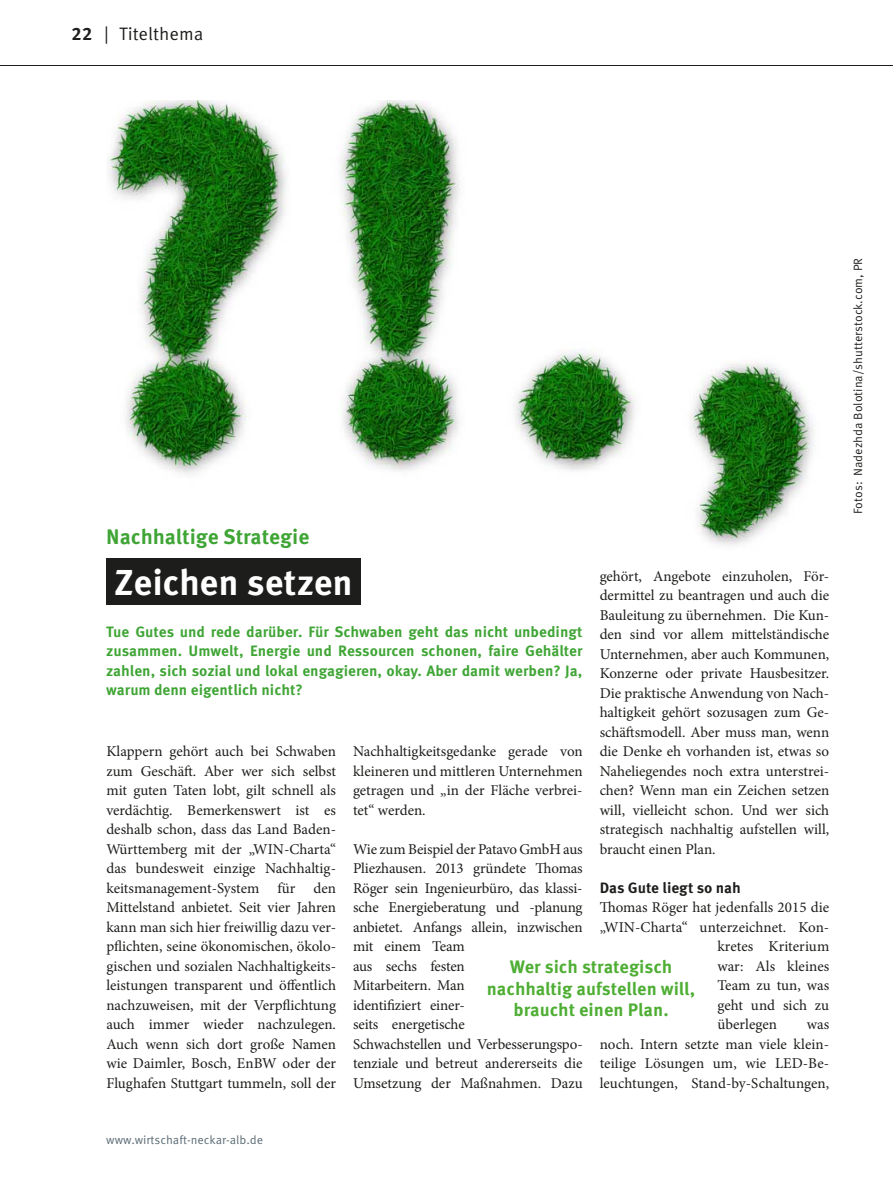
<style>
.page{position:relative;width:893px;height:1191px;background:#fff}
.page>*{position:absolute;margin:0;border:0;box-sizing:border-box;transform-origin:0 0}
.t1{font:700 36px "Meta Correspondence OT";letter-spacing:-.005em;color:#fff}
.t2{font:700 21px "Meta Correspondence OT";color:#3fa535}
.t3{font:700 18px/21.6px "Meta Correspondence OT";color:#4eae33;text-align:center}
.t4{font:18px "Meta Correspondence OT";color:#1d1d1b}
.t5{font:15px/19.5px "Minion Pro";letter-spacing:-.005em;color:#1d1d1b;text-align:justify}
.t6{font:700 15px/19.5px "Meta Correspondence OT";color:#3fa535;text-align:justify}
.t7{font:700 15px "Meta Correspondence OT";color:#1d1d1b}
.t8{font:12px "Meta Correspondence OT";color:#1d1d1b}
.t9{font:12px "Meta Correspondence OT";color:#586972}
.s1{font-weight:700}
</style>
<div class="page">
<hr style="left:0;top:66px;width:893px;height:1px;background:#1d1d1b">
<img style="left:108px;top:100px;width:706px;height:446px">
<div style="left:106px;top:525px;width:208px;height:26px;background:#fff"></div>
<div style="left:106px;top:558px;width:255px;height:46px;background:#1d1d1b"></div>
<p class="t4" style="left:72px;top:23px;width:133px"><span class="s1">22</span> | Titelthema</p>
<h2 class="t2" style="left:106px;top:523px;width:205px">Nachhaltige Strategie</h2>
<h1 class="t1" style="left:114px;top:559px;width:240px">Zeichen setzen</h1>
<p class="t6" style="left:106px;top:622px;width:478px">Tue Gutes und rede darüber. Für Schwaben geht das nicht unbedingt zusammen. Umwelt, Energie und Ressourcen schonen, faire Gehälter zahlen, sich sozial und lokal engagieren, okay. Aber damit werben? Ja, warum denn eigentlich nicht?</p>
<p class="t5" style="left:600px;top:566px;width:231px">gehört, Angebote einzuholen, För&shy;dermittel zu beantragen und auch die Bauleitung zu übernehmen. Die Kun&shy;den sind vor allem mittelständische Unternehmen, aber auch Kommunen, Konzerne oder private Hausbesitzer.<br>Die praktische Anwendung von Nach&shy;haltigkeit gehört sozusagen zum Ge&shy;schäftsmodell. Aber muss man, wenn die Denke eh vorhanden ist, etwas so Naheliegendes noch extra unterstrei&shy;chen? Wenn man ein Zeichen setzen will, vielleicht schon. Und wer sich strategisch nachhaltig aufstellen will, braucht einen Plan.</p>
<p class="t7" style="left:600px;top:878px;width:143px">Das Gute liegt so nah</p>
<p class="t5" style="left:600px;top:898px;width:231px">Thomas Röger hat jedenfalls 2015 die</p>
<p class="t5" style="left:600px;top:917px;width:231px">„WIN-Charta“ unterzeichnet. Kon-</p>
<p class="t5" style="left:717px;top:937px;width:113px">kretes Kriterium</p>
<p class="t5" style="left:717px;top:956px;width:113px">war: Als kleines</p>
<p class="t5" style="left:717px;top:976px;width:113px">Team zu tun, was</p>
<p class="t5" style="left:717px;top:995px;width:113px">geht und sich zu</p>
<p class="t5" style="left:717px;top:1015px;width:61px">überlegen</p>
<p class="t5" style="left:106px;top:742px;width:231px">Klappern gehört auch bei Schwaben zum Geschäft. Aber wer sich selbst mit guten Taten lobt, gilt schnell als verdächtig. Bemerkenswert ist es deshalb schon, dass das Land Baden-Württemberg mit der „WIN-Charta“ das bundesweit einzige Nachhaltig&shy;keitsmanagement-System für den Mittelstand anbietet. Seit vier Jahren kann man sich hier freiwillig dazu ver&shy;pflichten, seine ökonomischen, ökolo&shy;gischen und sozialen Nachhaltigkeits&shy;leistungen transparent und öffentlich nachzuweisen, mit der Verpflichtung auch immer wieder nachzulegen.<br>Auch wenn sich dort große Namen wie Daimler, Bosch, EnBW oder der Flughafen Stuttgart tummeln, soll der</p>
<p class="t5" style="left:353px;top:742px;width:231px">Nachhaltigkeitsgedanke gerade von kleineren und mittleren Unternehmen getragen und „in der Fläche verbrei&shy;tet“ werden.</p>
<p class="t5" style="left:353px;top:839px;width:231px;text-align:left">Wie zum Beispiel der Patavo GmbH aus<br>Pliezhausen. 2013 gründete Thomas<br>Röger sein Ingenieurbüro, das klassi&shy;sche Energieberatung und -planung anbietet. Anfangs allein, inzwischen mit einem Team<br>aus sechs festen<br>Mitarbeitern. Man<br>identifiziert einer-<br>seits energetische<br>Schwachstellen und Verbesserungspo&shy;tenziale und betreut andererseits die<br>Umsetzung der Maßnahmen. Dazu</p>
<p class="t3" style="left:487px;top:956px;width:210px">Wer sich strategisch nachhaltig aufstellen will, braucht einen Plan.</p>
<p class="t5" style="left:600px;top:1015px;width:231px;text-indent:207px">was noch. Intern setzte man viele klein&shy;teilige Lösungen um, wie LED-Be&shy;leuchtungen, Stand-by-Schaltungen,</p>
<p class="t9" style="left:106px;top:1132px;width:158px">www.wirtschaft-neckar-alb.de</p>
<p class="t8" style="left:851px;top:514px;width:257px;rotate:-90deg">Fotos: Nadezhda Bolotina/shutterstock.com, PR</p>
</div>
